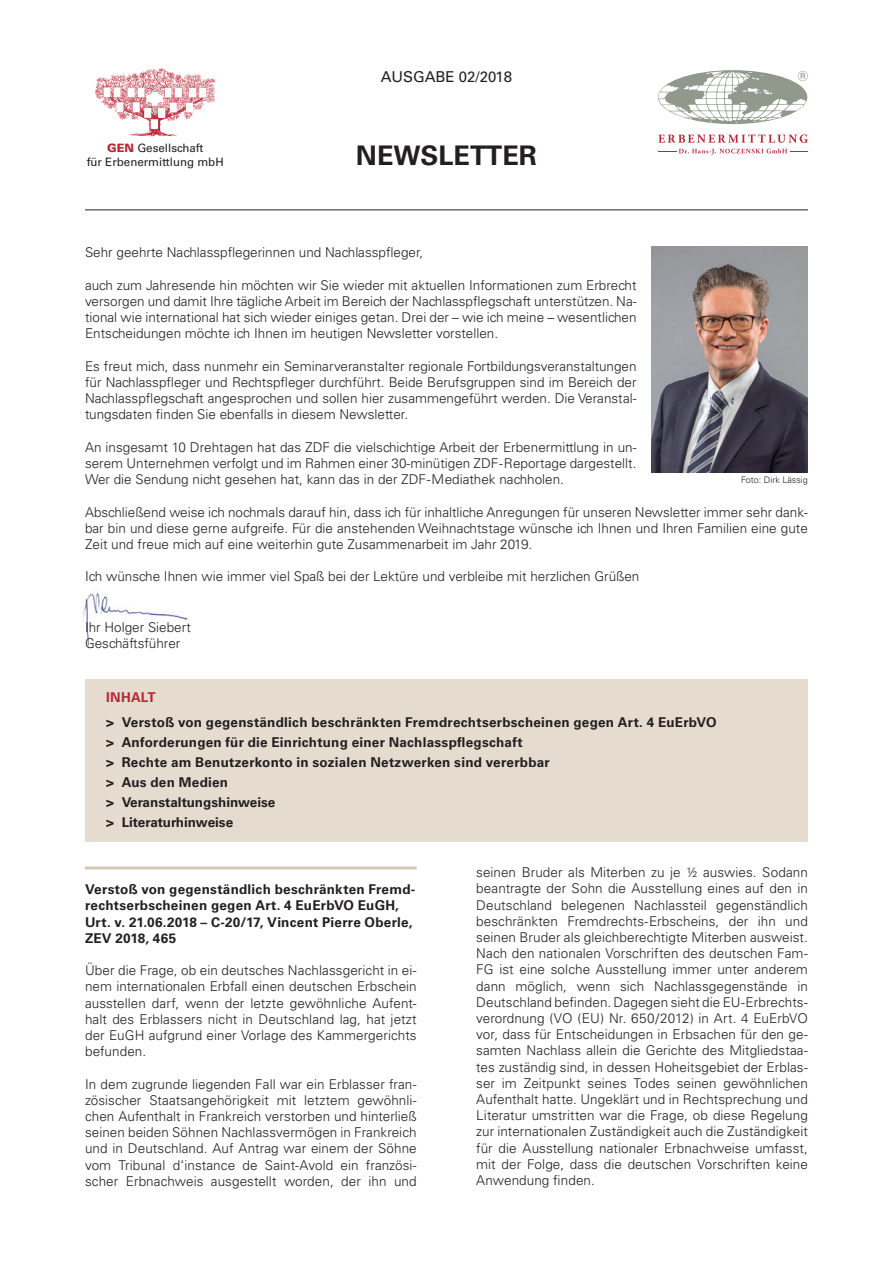
<style>
.page{position:relative;width:893px;height:1263px;background:#fff}
.page>*{position:absolute;margin:0;border:0;box-sizing:border-box;transform-origin:0 0}
.t1{font:700 27px "Univers";color:#231f20}
.t2{font:15px "Univers";color:#231f20}
.t3{font:300 13.5px/16.2px "Univers";color:#231f20;text-align:justify}
.t4{font:700 13.5px/16.2px "Univers";letter-spacing:.015em;color:#231f20}
.t5{font:700 13.5px "Univers";letter-spacing:.015em;color:#b72837}
.t6{font:11.55px "Univers";color:#231f20}
.t7{font:300 9px "Univers";color:#231f20}
.s1{font-weight:900;color:#b72837}
</style>
<div class="page">
<img style="left:83px;top:591px;width:106px;height:55px">
<svg style="left:658px;top:70px;width:150px;height:54px"></svg>
<svg style="left:658px;top:134px;width:150px;height:21px"></svg>
<img style="left:95px;top:68px;width:121px;height:69px">
<hr style="left:85px;top:210px;width:723px;height:1px;background:#231f20">
<img style="left:651px;top:247px;width:157px;height:225px">
<hr style="left:85px;top:866px;width:332px;height:3px;background:#d5c7b5">
<div style="left:85px;top:679px;width:723px;height:163px;background:#e5dbcf"></div>
<p class="t6" style="left:107px;top:141px;width:98px"><span class="s1">GEN</span> Gesellschaft</p>
<p class="t6" style="left:87px;top:155px;width:139px">für Erbenermittlung mbH</p>
<p class="t2" style="left:381px;top:68px;width:133px">AUSGABE 02/2018</p>
<p class="t1" style="left:356px;top:140px;width:182px">NEWSLETTER</p>
<p class="t3" style="left:85px;top:244px;width:340px">Sehr geehrte Nachlasspflegerinnen und Nachlasspfleger,</p>
<p class="t3" style="left:85px;top:277px;width:553px">auch zum Jahresende hin möchten wir Sie wieder mit aktuellen Informationen zum Erbrecht versorgen und damit Ihre tägliche Arbeit im Bereich der Nachlasspflegschaft unterstützen. Na&shy;tional wie international hat sich wieder einiges getan. Drei der – wie ich meine – wesentlichen Entscheidungen möchte ich Ihnen im heutigen Newsletter vorstellen.</p>
<p class="t3" style="left:85px;top:358px;width:553px">Es freut mich, dass nunmehr ein Seminarveranstalter regionale Fortbildungsveranstaltungen für Nachlasspfleger und Rechtspfleger durchführt. Beide Berufsgruppen sind im Bereich der Nachlasspflegschaft angesprochen und sollen hier zusammengeführt werden. Die Veranstal&shy;tungsdaten finden Sie ebenfalls in diesem Newsletter.</p>
<p class="t3" style="left:85px;top:439px;width:553px">An insgesamt 10 Drehtagen hat das ZDF die vielschichtige Arbeit der Erbenermittlung in un&shy;serem Unternehmen verfolgt und im Rahmen einer 30-minütigen ZDF-Reportage dargestellt.<br>Wer die Sendung nicht gesehen hat, kann das in der ZDF-Mediathek nachholen.</p>
<p class="t3" style="left:85px;top:504px;width:724px">Abschließend weise ich nochmals darauf hin, dass ich für inhaltliche Anregungen für unseren Newsletter immer sehr dank&shy;bar bin und diese gerne aufgreife. Für die anstehenden Weihnachtstage wünsche ich Ihnen und Ihren Familien eine gute Zeit und freue mich auf eine weiterhin gute Zusammenarbeit im Jahr 2019.</p>
<p class="t3" style="left:85px;top:568px;width:556px">Ich wünsche Ihnen wie immer viel Spaß bei der Lektüre und verbleibe mit herzlichen Grüßen</p>
<p class="t3" style="left:85px;top:619px;width:107px">Ihr Holger Siebert</p>
<p class="t3" style="left:85px;top:635px;width:97px">Geschäftsführer</p>
<p class="t7" style="left:741px;top:475px;width:68px">Foto: Dirk Lässig</p>
<p class="t5" style="left:106px;top:690px;width:51px">INHALT</p>
<p class="t4" style="left:106px;top:715px;width:612px">&gt; Verstoß von gegenständlich beschränkten Fremdrechtserbscheinen gegen Art. 4 EuErbVO</p>
<p class="t4" style="left:106px;top:734px;width:418px">&gt; Anforderungen für die Einrichtung einer Nachlasspflegschaft</p>
<p class="t4" style="left:106px;top:754px;width:445px">&gt; Rechte am Benutzerkonto in sozialen Netzwerken sind vererbbar</p>
<p class="t4" style="left:106px;top:774px;width:123px">&gt; Aus den Medien</p>
<p class="t4" style="left:106px;top:794px;width:171px">&gt; Veranstaltungshinweise</p>
<p class="t4" style="left:106px;top:814px;width:128px">&gt; Literaturhinweise</p>
<p class="t4" style="left:85px;top:881px;width:332px">Verstoß von gegenständlich beschränkten Fremd&shy;rechtserbscheinen gegen Art. 4 EuErbVO EuGH, Urt. v. 21.06.2018 – C-20/17, Vincent Pierre Oberle, ZEV 2018, 465</p>
<p class="t3" style="left:85px;top:962px;width:333px">Über die Frage, ob ein deutsches Nachlassgericht in ei&shy;nem internationalen Erbfall einen deutschen Erbschein ausstellen darf, wenn der letzte gewöhnliche Aufent&shy;halt des Erblassers nicht in Deutschland lag, hat jetzt der EuGH aufgrund einer Vorlage des Kammergerichts befunden.</p>
<p class="t3" style="left:85px;top:1076px;width:333px">In dem zugrunde liegenden Fall war ein Erblasser fran&shy;zösischer Staatsangehörigkeit mit letztem gewöhnli&shy;chen Aufenthalt in Frankreich verstorben und hinterließ seinen beiden Söhnen Nachlassvermögen in Frankreich und in Deutschland. Auf Antrag war einem der Söhne vom Tribunal d‘instance de Saint-Avold ein französi&shy;scher Erbnachweis ausgestellt worden, der ihn und</p>
<p class="t3" style="left:476px;top:864px;width:333px">seinen Bruder als Miterben zu je ½ auswies. Sodann beantragte der Sohn die Ausstellung eines auf den in Deutschland belegenen Nachlassteil gegenständlich beschränkten Fremdrechts-Erbscheins, der ihn und seinen Bruder als gleichberechtigte Miterben ausweist.</p>
<p class="t3" style="left:476px;top:945px;width:333px">Nach den nationalen Vorschriften des deutschen Fam-FG ist eine solche Ausstellung immer unter anderem dann möglich, wenn sich Nachlassgegenstände in Deutschland befinden. Dagegen sieht die EU-Erbrechts&shy;verordnung (VO (EU) Nr. 650/2012) in Art. 4 EuErbVO vor, dass für Entscheidungen in Erbsachen für den ge&shy;samten Nachlass allein die Gerichte des Mitgliedstaa&shy;tes zuständig sind, in dessen Hoheitsgebiet der Erblas&shy;ser im Zeitpunkt seines Todes seinen gewöhnlichen Aufenthalt hatte. Ungeklärt und in Rechtsprechung und Literatur umstritten war die Frage, ob diese Regelung zur internationalen Zuständigkeit auch die Zuständigkeit für die Ausstellung nationaler Erbnachweise umfasst, mit der Folge, dass die deutschen Vorschriften keine Anwendung finden.</p>
</div>
